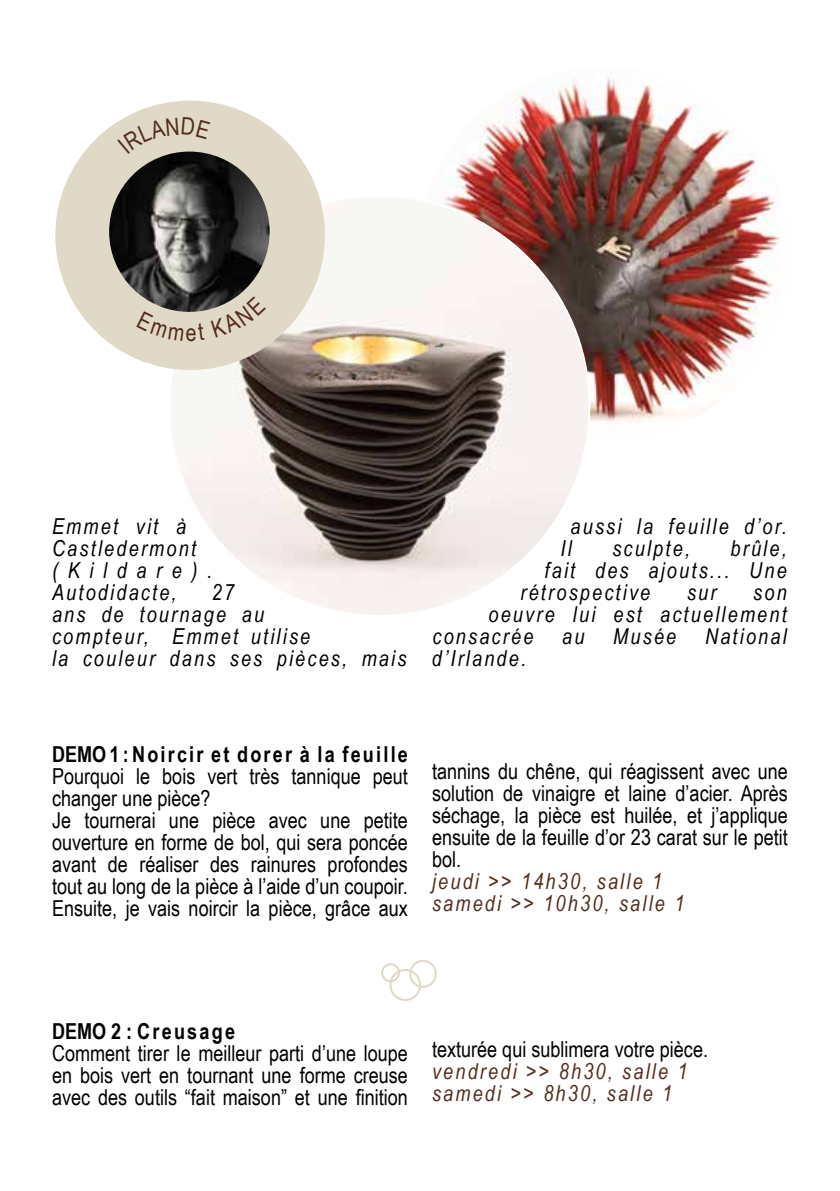
<style>
.page{position:relative;width:840px;height:1191px;background:#fff}
.page>*{position:absolute;margin:0;border:0;box-sizing:border-box;transform-origin:0 0}
.t1{font:22px/22px "Arial Narrow";color:#000;text-align:justify}
.t2{font:italic 22px/22px "Arial Narrow";letter-spacing:.1em;color:#000}
.t3{font:italic 22px/22px "Arial Narrow";letter-spacing:.1em;color:#532c1c}
.t4{font:700 22px "Arial Narrow";letter-spacing:.1em;color:#000}
</style>
<div class="page">
<img style="left:412px;top:63px;width:382px;height:382px;border-radius:191px">
<img style="left:169px;top:196px;width:420px;height:420px;border-radius:210px">
<div style="left:85px;top:130px;width:210px;height:211px;background:#e1d9c7;border-radius:50%"></div>
<div style="left:55px;top:101px;width:270px;height:269px;border:59px solid #e1d9c7;border-radius:50%"></div>
<img style="left:109px;top:152px;width:160px;height:160px;border-radius:80px">
<div style="left:409px;top:960px;width:27px;height:27px;border:2px solid #e1d9c7;border-radius:50%"></div>
<div style="left:389px;top:969px;width:32px;height:32px;border:2px solid #e1d9c7;border-radius:50%"></div>
<div style="left:381px;top:963px;width:19px;height:19px;border:2px solid #e1d9c7;border-radius:50%"></div>
<svg style="left:136px;top:311px;width:68px;height:30px"></svg>
<svg style="left:211px;top:296px;width:55px;height:42px"></svg>
<div style="left:117px;top:117px;width:93px;height:36px;background:#e1d9c7"></div>
<p class="t2" style="left:52px;top:515px;width:162px">Emmet vit à<br>Castledermont (Kildare).<br>Autodidacte,</p>
<p class="t2" style="left:52px;top:581px;width:355px;text-indent:160px">27<br>ans de tournage au<br>compteur, Emmet utilise<br>la couleur dans ses pièces, mais</p>
<p class="t2" style="left:560px;top:515px;width:227px;text-indent:10px">aussi la feuille d’or.<br>Il</p>
<p class="t2" style="left:612px;top:537px;width:79px">sculpte,</p>
<p class="t2" style="left:730px;top:537px;width:58px">brûle,</p>
<p class="t2" style="left:544px;top:559px;width:243px">fait des ajouts... Une</p>
<p class="t2" style="left:520px;top:581px;width:131px">rétrospective</p>
<p class="t2" style="left:686px;top:581px;width:31px">sur</p>
<p class="t2" style="left:752px;top:581px;width:35px">son</p>
<p class="t2" style="left:488px;top:603px;width:299px">oeuvre lui est actuellement</p>
<p class="t2" style="left:432px;top:625px;width:102px">consacrée</p>
<p class="t2" style="left:562px;top:625px;width:24px">au</p>
<p class="t2" style="left:613px;top:625px;width:64px">Musée</p>
<p class="t2" style="left:704px;top:625px;width:83px">National</p>
<p class="t2" style="left:432px;top:647px;width:96px">d’Irlande.</p>
<p class="t4" style="left:52px;top:737px;width:357px">DEMO 1 : Noircir et dorer à la feuille</p>
<p class="t1" style="left:52px;top:764px;width:357px;text-align:left">Pourquoi le bois vert très tannique peut changer une pièce?<br>Je tournerai une pièce avec une petite ouverture en forme de bol, qui sera poncée avant de réaliser des rainures profondes tout au long de la pièce à l’aide d’un coupoir.<br>Ensuite, je vais noircir la pièce, grâce aux</p>
<p class="t1" style="left:432px;top:759px;width:357px">tannins du chêne, qui réagissent avec une solution de vinaigre et laine d’acier. Après séchage, la pièce est huilée, et j’applique ensuite de la feuille d’or 23 carat sur le petit bol.</p>
<p class="t3" style="left:432px;top:870px;width:254px">jeudi &gt;&gt; 14h30, salle 1 samedi &gt;&gt; 10h30, salle 1</p>
<p class="t4" style="left:52px;top:1015px;width:184px">DEMO 2 : Creusage</p>
<p class="t1" style="left:52px;top:1041px;width:357px">Comment tirer le meilleur parti d’une loupe en bois vert en tournant une forme creuse avec des outils “fait maison” et une finition</p>
<p class="t1" style="left:432px;top:1037px;width:277px">texturée qui sublimera votre pièce.</p>
<p class="t3" style="left:432px;top:1059px;width:257px">vendredi &gt;&gt; 8h30, salle 1 samedi &gt;&gt; 8h30, salle 1</p>
</div>
